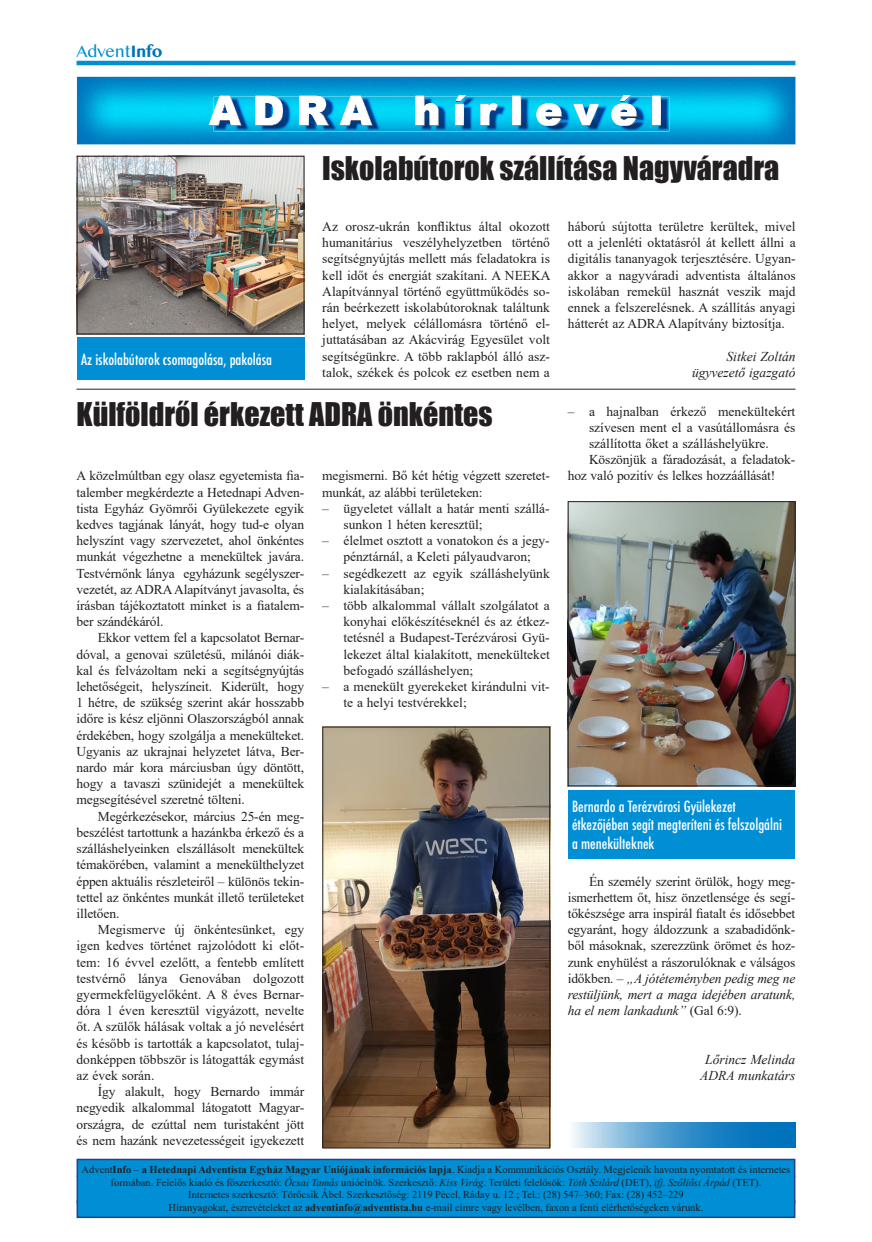
<style>
.page{position:relative;width:872px;height:1242px;background:#fff}
.page>*{position:absolute;margin:0;border:0;box-sizing:border-box;transform-origin:0 0}
.t1{font:900 40.5px "Arial";letter-spacing:.3em;color:#fff}
.t2{font:30px "Impact";color:#231f20}
.t3{font:500 condensed 15px/18px "Futura";color:#fff}
.t4{font:15px "Bangla MN";letter-spacing:-.03em;color:#008fd5}
.t5{font:13.5px/16.2px "Times New Roman";color:#231f20;text-align:justify}
.t6{font:italic 13.5px/16.2px "Times New Roman";color:#231f20;text-align:right}
.t7{font:10.5px/12.6px "Times New Roman";color:#231f20;text-align:center}
.s1{font-weight:700;color:#0072bc}
.s2{font-style:italic}
.s3{font-weight:700}
</style>
<div class="page">
<hr style="left:77px;top:61px;width:718px;height:4px;background:#008fd5">
<div style="left:77px;top:1159px;width:717px;height:58px;background:#008fd5"></div>
<div style="left:77px;top:1158px;width:718px;height:60px;border:2px solid #253f8e"></div>
<svg style="left:76px;top:76px;width:720px;height:69px"></svg>
<img style="left:79px;top:158px;width:223px;height:174px">
<div style="left:77px;top:156px;width:227px;height:178px;border:1px solid #231f20"></div>
<div style="left:77px;top:337px;width:227px;height:43px;background:#008fd5"></div>
<hr style="left:77px;top:389px;width:718px;height:1px;background:#231f20">
<img style="left:324px;top:728px;width:224px;height:418px">
<div style="left:322px;top:726px;width:228px;height:422px;border:1px solid #231f20"></div>
<img style="left:570px;top:503px;width:223px;height:281px">
<div style="left:568px;top:501px;width:227px;height:285px;border:1px solid #231f20"></div>
<div style="left:568px;top:790px;width:226px;height:68px;background:#008fd5"></div>
<svg style="left:573px;top:1122px;width:223px;height:26px"></svg>
<p class="t4" style="left:77px;top:41px;width:87px">Advent<span class="s1">Info</span></p>
<h1 class="t1" style="left:209px;top:81px;width:455px">ADRA hírlevél</h1>
<h2 class="t2" style="left:322px;top:145px;width:458px">Iskolabútorok szállítása Nagyváradra</h2>
<p class="t3" style="left:81px;top:350px;width:193px">Az iskolabútorok csomagolása, pakolása</p>
<p class="t5" style="left:322px;top:218px;width:230px">Az orosz-ukrán konfliktus által okozott humanitárius veszélyhelyzetben történő segítségnyújtás mellett más feladatokra is kell időt és energiát szakítani. A NEEKA Alapítvánnyal történő együttműködés so&shy;rán beérkezett iskolabútoroknak találtunk helyet, melyek célállomásra történő el&shy;juttatásában az Akácvirág Egyesület volt segítségünkre. A több raklapból álló asz&shy;talok, székek és polcok ez esetben nem a</p>
<p class="t5" style="left:568px;top:218px;width:229px">háború sújtotta területre kerültek, mivel ott a jelenléti oktatásról át kellett állni a digitális tananyagok terjesztésére. Ugyan&shy;akkor a nagyváradi adventista általános iskolában remekül hasznát veszik majd ennek a felszerelésnek. A szállítás anyagi hátterét az ADRA Alapítvány biztosítja.</p>
<p class="t6" style="left:692px;top:348px;width:105px">Sitkei Zoltán ügyvezető igazgató</p>
<h2 class="t2" style="left:77px;top:391px;width:418px">Külföldről érkezett ADRA önkéntes</h2>
<p class="t5" style="left:77px;top:467px;width:229px">A közelmúltban egy olasz egyetemista fia&shy;talember megkérdezte a Hetednapi Adven&shy;tista Egyház Gyömrői Gyülekezete egyik kedves tagjának lányát, hogy tud-e olyan helyszínt vagy szervezetet, ahol önkéntes munkát végezhetne a menekültek javára.<br>Testvérnőnk lánya egyházunk segélyszer&shy;vezetét, az ADRA Alapítványt javasolta, és írásban tájékoztatott minket is a fiatalem&shy;ber szándékáról.</p>
<p class="t5" style="left:77px;top:629px;width:229px;text-indent:21px">Ekkor vettem fel a kapcsolatot Bernar&shy;dóval, a genovai születésű, milánói diák&shy;kal és felvázoltam neki a segítségnyújtás lehetőségeit, helyszíneit. Kiderült, hogy 1 hétre, de szükség szerint akár hosszabb időre is kész eljönni Olaszországból annak érdekében, hogy szolgálja a menekülteket.<br>Ugyanis az ukrajnai helyzetet látva, Ber&shy;nardo már kora márciusban úgy döntött, hogy a tavaszi szünidejét a menekültek megsegítésével szeretné tölteni.</p>
<p class="t5" style="left:77px;top:807px;width:229px;text-indent:21px">Megérkezésekor, március 25-én meg&shy;beszélést tartottunk a hazánkba érkező és a szálláshelyeinken elszállásolt menekültek témakörében, valamint a menekülthelyzet éppen aktuális részleteiről – különös tekin&shy;tettel az önkéntes munkát illető területeket illetően.</p>
<p class="t5" style="left:77px;top:921px;width:229px;text-indent:21px">Megismerve új önkéntesünket, egy igen kedves történet rajzolódott ki előt&shy;tem: 16 évvel ezelőtt, a fentebb említett testvérnő lánya Genovában dolgozott gyermekfelügyelőként. A 8 éves Bernar&shy;dóra 1 éven keresztül vigyázott, nevelte őt. A szülők hálásak voltak a jó nevelésért és később is tartották a kapcsolatot, tulaj&shy;donképpen többször is látogatták egymást az évek során.</p>
<p class="t5" style="left:77px;top:1083px;width:229px;text-indent:21px">Így alakult, hogy Bernardo immár negyedik alkalommal látogatott Magyar&shy;országra, de ezúttal nem turistaként jött és nem hazánk nevezetességeit igyekezett</p>
<p class="t5" style="left:322px;top:467px;width:229px">megismerni. Bő két hétig végzett szeretet&shy;munkát, az alábbi területeken:</p>
<p class="t5" style="left:343px;top:500px;width:208px;text-indent:-21px">– ügyeletet vállalt a határ menti szállá&shy;sunkon 1 héten keresztül;</p>
<p class="t5" style="left:322px;top:532px;width:229px;text-align:center">– élelmet osztott a vonatokon és a jegy&shy;pénztárnál, a Keleti pályaudvaron;</p>
<p class="t5" style="left:343px;top:564px;width:208px;text-indent:-21px">– segédkezett az egyik szálláshelyünk kialakításában;</p>
<p class="t5" style="left:343px;top:597px;width:208px;text-indent:-21px">– több alkalommal vállalt szolgálatot a konyhai előkészítéseknél és az étkez&shy;tetésnél a Budapest-Terézvárosi Gyü&shy;lekezet által kialakított, menekülteket befogadó szálláshelyen;</p>
<p class="t5" style="left:343px;top:678px;width:208px;text-indent:-21px">– a menekült gyerekeket kirándulni vit&shy;te a helyi testvérekkel;</p>
<p class="t5" style="left:568px;top:402px;width:229px">– a hajnalban érkező menekültekért</p>
<p class="t5" style="left:589px;top:419px;width:208px">szívesen ment el a vasútállomásra és</p>
<p class="t5" style="left:589px;top:435px;width:181px">szállította őket a szálláshelyükre.</p>
<p class="t5" style="left:589px;top:451px;width:208px">Köszönjük a fáradozását, a feladatok-</p>
<p class="t5" style="left:568px;top:467px;width:209px">hoz való pozitív és lelkes hozzáállását!</p>
<p class="t3" style="left:572px;top:798px;width:212px">Bernardo a Terézvárosi Gyülekezet étkezőjében segít megteríteni és felszolgálni a menekülteknek</p>
<p class="t5" style="left:568px;top:872px;width:229px;text-indent:21px">Én személy szerint örülök, hogy meg&shy;ismerhettem őt, hisz önzetlensége és segí&shy;tőkészsége arra inspirál fiatalt és idősebbet egyaránt, hogy áldozzunk a szabadidőnk&shy;ből másoknak, szerezzünk örömet és hoz&shy;zunk enyhülést a rászorulóknak e válságos időkben. – <span class="s2">„A jótéteményben pedig meg ne restüljünk, mert a maga idejében aratunk, ha el nem lankadunk”</span> (Gal 6:9).</p>
<p class="t6" style="left:700px;top:1050px;width:97px;text-align:center">Lőrincz Melinda<br>ADRA munkatárs</p>
<p class="t7" style="left:82px;top:1163px;width:710px">Advent<span class="s3">Info</span> – <span class="s3">a Hetednapi Adventista Egyház Magyar Uniójának információs lapja</span>. Kiadja a Kommunikációs Osztály. Megjelenik havonta nyomtatott és internetes formában. Felelős kiadó és főszerkesztő: <span class="s2">Ócsai Tamás</span> unióelnök. Szerkesztő: <span class="s2">Kiss Virág</span>. Területi felelősök: <span class="s2">Tóth Szilárd</span> (DET), <span class="s2">ifj. Szőllősi Árpád</span> (TET).<br>Internetes szerkesztő: Törőcsik Ábel. Szerkesztőség: 2119 Pécel, Ráday u. 12.; Tel.: (28) 547–360; Fax: (28) 452–229<br>Híranyagokat, észrevételeket az <span class="s3">adventinfo@adventista.hu</span> e-mail címre vagy levélben, faxon a fenti elérhetőségeken várunk.</p>
<p class="t5" style="left:429px;top:1180px;width:15px">12</p>
</div>
